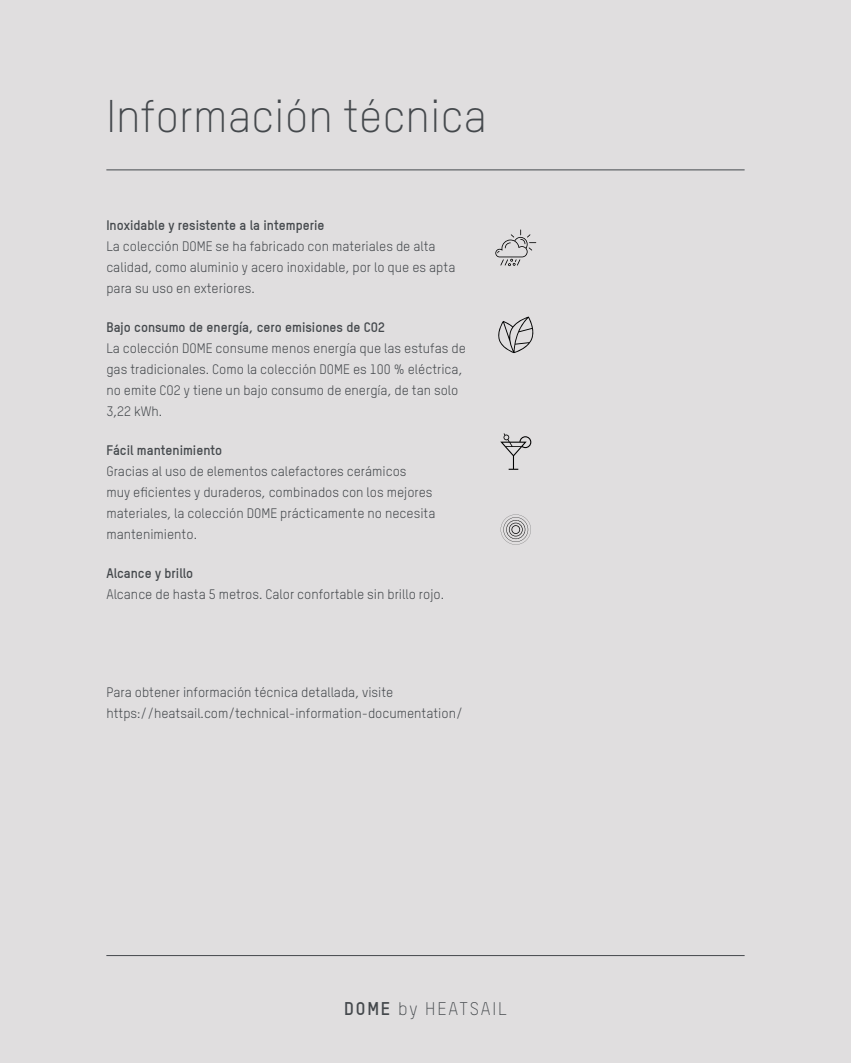
<style>
.page{position:relative;width:851px;height:1063px;background:#fff}
.page>*{position:absolute;margin:0;border:0;box-sizing:border-box;transform-origin:0 0}
.t1{font:300 45px "TSTARPRO";color:#44484c}
.t2{font:300 18px "TSTARPRO";letter-spacing:.1em;color:#44484c}
.t3{font:13.5px/21px "TSTARPRO";color:#44484c}
.t4{font:700 13.5px "TSTARW00";color:#44484c}
.s1{font-family:"TSTARW00";font-weight:700}
</style>
<div class="page">
<div style="left:0;top:0;width:850px;height:1063px;background:#e0dedf"></div>
<hr style="left:106px;top:955px;width:638px;height:1px;background:#44484c">
<hr style="left:106px;top:170px;width:638px;height:1px;background:#44484c">
<svg style="left:495px;top:230px;width:41px;height:36px"></svg>
<svg style="left:498px;top:317px;width:36px;height:36px"></svg>
<svg style="left:500px;top:433px;width:31px;height:37px"></svg>
<svg style="left:500px;top:514px;width:30px;height:31px"></svg>
<h1 class="t1" style="left:106px;top:89px;width:382px">Información técnica</h1>
<p class="t4" style="left:106px;top:217px;width:219px">Inoxidable y resistente a la intemperie</p>
<p class="t3" style="left:106px;top:235px;width:350px">La colección DOME se ha fabricado con materiales de alta calidad, como aluminio y acero inoxidable, por lo que es apta para su uso en exteriores.</p>
<p class="t4" style="left:106px;top:319px;width:280px">Bajo consumo de energía, cero emisiones de CO2</p>
<p class="t3" style="left:106px;top:337px;width:361px">La colección DOME consume menos energía que las estufas de gas tradicionales. Como la colección DOME es 100 % eléctrica, no emite CO2 y tiene un bajo consumo de energía, de tan solo 3,22 kWh.</p>
<p class="t4" style="left:106px;top:442px;width:117px">Fácil mantenimiento</p>
<p class="t3" style="left:106px;top:460px;width:330px">Gracias al uso de elementos calefactores cerámicos<br>muy eficientes y duraderos, combinados con los mejores materiales, la colección DOME prácticamente no necesita mantenimiento.</p>
<p class="t4" style="left:106px;top:565px;width:88px">Alcance y brillo</p>
<p class="t3" style="left:106px;top:583px;width:339px">Alcance de hasta 5 metros. Calor confortable sin brillo rojo.</p>
<p class="t3" style="left:106px;top:681px;width:358px">Para obtener información técnica detallada, visite https://heatsail.com/technical-information-documentation/</p>
<h2 class="t2" style="left:344px;top:998px;width:164px"><span class="s1">DOME</span> by HEATSAIL</h2>
</div>
